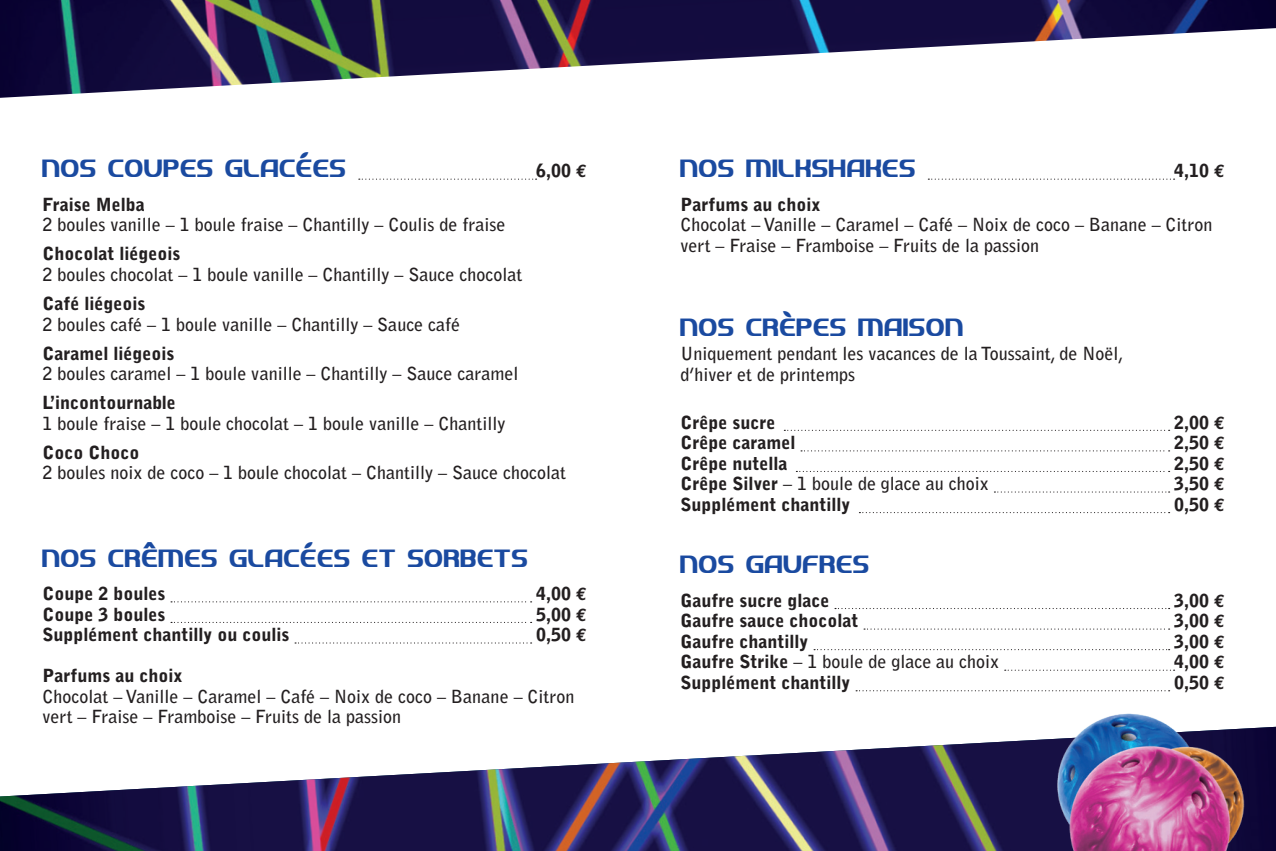
<style>
.page{position:relative;width:1276px;height:851px;background:#fff}
.page>*{position:absolute;margin:0;border:0;box-sizing:border-box;transform-origin:0 0}
.TITRE_1{font:25.5px "Imaki";color:#1a4aa0}
.ligne_boisson{font:25.5px "Imaki";color:#1a4aa0}
.TITRE_1-2{font:700 18px/20.5px "Bell Gothic Std";color:#231f20}
.ligne_boisson-2{font:900 18px "Bell Gothic Std";color:#231f20}
.TITRE_1-3{font:900 18px "Bell Gothic Std";color:#231f20}
.ligne_boisson-3{font:700 18px "Bell Gothic Std";color:#231f20}
.s1{font-family:"Euro Mono";font-weight:700}
.s2{font-weight:900}
</style>
<div class="page">
<img style="left:0;top:726px;width:1276px;height:124px">
<svg style="left:359px;top:178px;width:177px;height:2px"></svg>
<svg style="left:171px;top:601px;width:360px;height:1px"></svg>
<svg style="left:171px;top:621px;width:360px;height:2px"></svg>
<svg style="left:295px;top:642px;width:236px;height:1px"></svg>
<svg style="left:928px;top:178px;width:246px;height:2px"></svg>
<svg style="left:784px;top:429px;width:385px;height:2px"></svg>
<svg style="left:801px;top:450px;width:368px;height:1px"></svg>
<svg style="left:796px;top:471px;width:373px;height:1px"></svg>
<svg style="left:994px;top:491px;width:175px;height:1px"></svg>
<svg style="left:859px;top:512px;width:310px;height:1px"></svg>
<svg style="left:835px;top:608px;width:334px;height:1px"></svg>
<svg style="left:864px;top:628px;width:305px;height:1px"></svg>
<svg style="left:814px;top:649px;width:355px;height:1px"></svg>
<svg style="left:1004px;top:669px;width:170px;height:1px"></svg>
<svg style="left:856px;top:690px;width:313px;height:1px"></svg>
<img style="left:0;top:0;width:1276px;height:98px">
<img style="left:1025px;top:713px;width:240px;height:137px">
<p class="ligne_boisson" style="left:43px;top:152px;width:306px">NOS COUPES GLACÉES</p>
<p class="ligne_boisson-2" style="left:536px;top:160px;width:52px">6,00 <span class="s1">€</span></p>
<p class="TITRE_1-3" style="left:43px;top:194px;width:104px">Fraise Melba</p>
<p class="TITRE_1-2" style="left:43px;top:214px;width:464px">2 boules vanille – 1 boule fraise – Chantilly – Coulis de fraise</p>
<p class="TITRE_1-3" style="left:43px;top:243px;width:140px">Chocolat liégeois</p>
<p class="TITRE_1-2" style="left:43px;top:264px;width:481px">2 boules chocolat – 1 boule vanille – Chantilly – Sauce chocolat</p>
<p class="TITRE_1-3" style="left:43px;top:293px;width:104px">Café liégeois</p>
<p class="TITRE_1-2" style="left:43px;top:314px;width:419px">2 boules café – 1 boule vanille – Chantilly – Sauce café</p>
<p class="TITRE_1-3" style="left:43px;top:342px;width:133px">Caramel liégeois</p>
<p class="TITRE_1-2" style="left:43px;top:363px;width:477px">2 boules caramel – 1 boule vanille – Chantilly – Sauce caramel</p>
<p class="TITRE_1-3" style="left:43px;top:392px;width:135px">L’incontournable</p>
<p class="TITRE_1-2" style="left:43px;top:413px;width:464px">1 boule fraise – 1 boule chocolat – 1 boule vanille – Chantilly</p>
<p class="TITRE_1-3" style="left:43px;top:442px;width:99px">Coco Choco</p>
<p class="TITRE_1-2" style="left:43px;top:462px;width:525px">2 boules noix de coco – 1 boule chocolat – Chantilly – Sauce chocolat</p>
<p class="TITRE_1" style="left:43px;top:541px;width:488px">NOS CRÊMES GLACÉES ET SORBETS</p>
<p class="ligne_boisson-2" style="left:43px;top:583px;width:124px">Coupe 2 boules</p>
<p class="ligne_boisson-2" style="left:536px;top:583px;width:52px">4,00 <span class="s1">€</span></p>
<p class="ligne_boisson-2" style="left:43px;top:603px;width:124px">Coupe 3 boules</p>
<p class="ligne_boisson-2" style="left:536px;top:603px;width:52px">5,00 <span class="s1">€</span></p>
<p class="ligne_boisson-2" style="left:43px;top:624px;width:248px">Supplément chantilly ou coulis</p>
<p class="ligne_boisson-2" style="left:536px;top:624px;width:52px">0,50 <span class="s1">€</span></p>
<p class="ligne_boisson-2" style="left:43px;top:665px;width:141px">Parfums au choix</p>
<p class="TITRE_1-2" style="left:43px;top:686px;width:533px">Chocolat – Vanille – Caramel – Café – Noix de coco – Banane – Citron vert – Fraise – Framboise – Fruits de la passion</p>
<p class="TITRE_1" style="left:680px;top:152px;width:237px">NOS MILKSHAKES</p>
<p class="TITRE_1-3" style="left:1174px;top:160px;width:52px">4,10 <span class="s1">€</span></p>
<p class="ligne_boisson-2" style="left:680px;top:194px;width:141px">Parfums au choix</p>
<p class="TITRE_1-2" style="left:680px;top:214px;width:533px">Chocolat – Vanille – Caramel – Café – Noix de coco – Banane – Citron vert – Fraise – Framboise – Fruits de la passion</p>
<p class="TITRE_1" style="left:680px;top:310px;width:285px">NOS CRÈPES MAISON</p>
<p class="TITRE_1-2" style="left:680px;top:343px;width:444px">Uniquement pendant les vacances de la Toussaint, de Noël, d’hiver et de printemps</p>
<p class="ligne_boisson-2" style="left:680px;top:411px;width:96px">Crêpe sucre</p>
<p class="ligne_boisson-2" style="left:1174px;top:411px;width:52px">2,00 <span class="s1">€</span></p>
<p class="ligne_boisson-2" style="left:680px;top:432px;width:116px">Crêpe caramel</p>
<p class="ligne_boisson-2" style="left:1174px;top:432px;width:52px">2,50 <span class="s1">€</span></p>
<p class="ligne_boisson-2" style="left:680px;top:452px;width:108px">Crêpe nutella</p>
<p class="ligne_boisson-2" style="left:1174px;top:452px;width:52px">2,50 <span class="s1">€</span></p>
<p class="ligne_boisson-3" style="left:680px;top:472px;width:310px"><span class="s2">Crêpe Silver</span> – 1 boule de glace au choix</p>
<p class="ligne_boisson-2" style="left:1174px;top:473px;width:52px">3,50 <span class="s1">€</span></p>
<p class="ligne_boisson-2" style="left:680px;top:493px;width:172px">Supplément chantilly</p>
<p class="ligne_boisson-2" style="left:1174px;top:493px;width:52px">0,50 <span class="s1">€</span></p>
<p class="ligne_boisson" style="left:680px;top:548px;width:191px">NOS GAUFRES</p>
<p class="ligne_boisson-2" style="left:680px;top:589px;width:150px">Gaufre sucre glace</p>
<p class="ligne_boisson-2" style="left:1174px;top:589px;width:52px">3,00 <span class="s1">€</span></p>
<p class="ligne_boisson-2" style="left:680px;top:610px;width:179px">Gaufre sauce chocolat</p>
<p class="ligne_boisson-2" style="left:1174px;top:610px;width:52px">3,00 <span class="s1">€</span></p>
<p class="ligne_boisson-2" style="left:680px;top:630px;width:129px">Gaufre chantilly</p>
<p class="ligne_boisson-2" style="left:1174px;top:630px;width:52px">3,00 <span class="s1">€</span></p>
<p class="ligne_boisson-3" style="left:680px;top:651px;width:320px"><span class="s2">Gaufre Strike</span> – 1 boule de glace au choix</p>
<p class="ligne_boisson-2" style="left:1174px;top:651px;width:52px">4,00 <span class="s1">€</span></p>
<p class="ligne_boisson-2" style="left:680px;top:672px;width:172px">Supplément chantilly</p>
<p class="ligne_boisson-2" style="left:1174px;top:672px;width:52px">0,50 <span class="s1">€</span></p>
</div>
